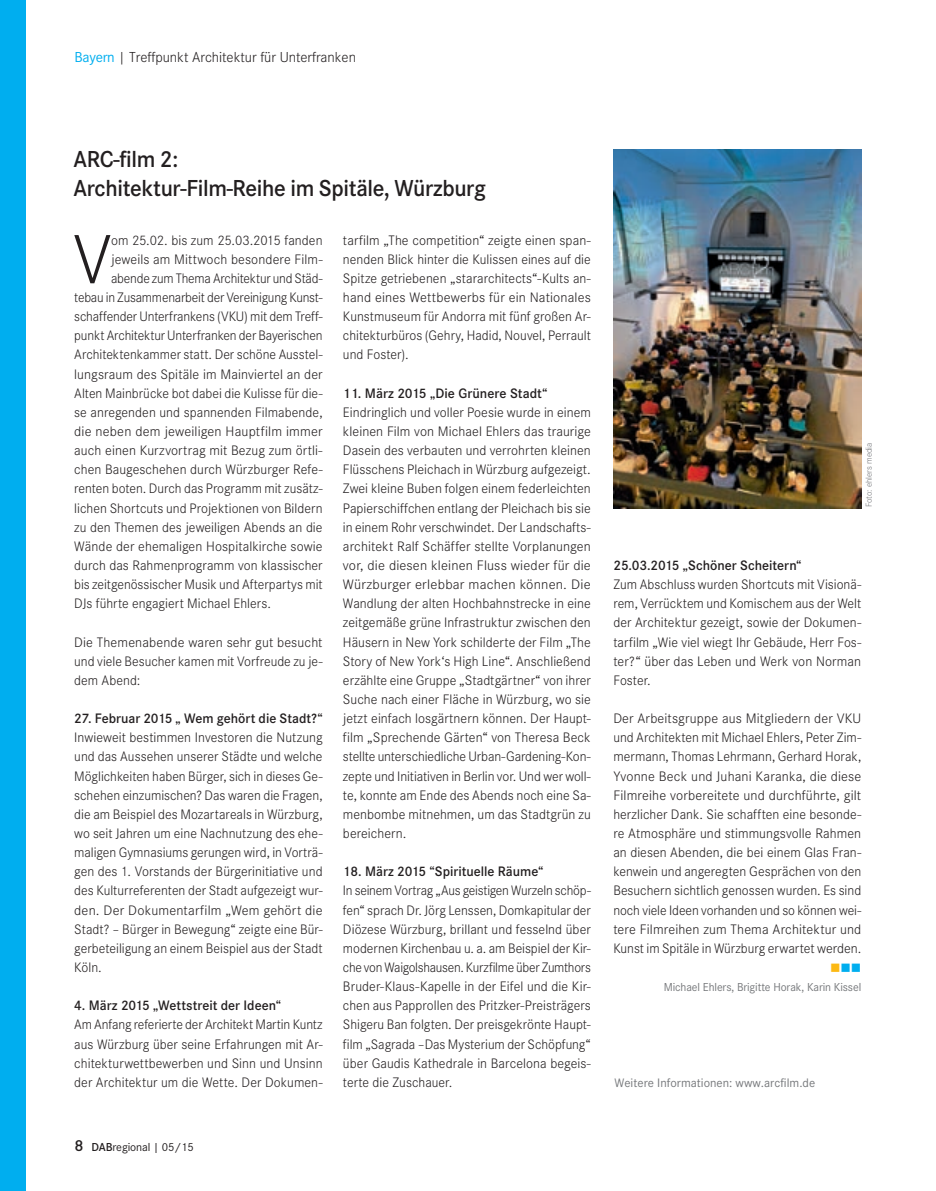
<style>
.page{position:relative;width:936px;height:1191px;background:#fff}
.page>*{position:absolute;margin:0;border:0;box-sizing:border-box;transform-origin:0 0}
.t1{font:300 71.55px "Corporate S";color:#231f20}
.t2{font:600 24px/28.8px "Corporate S";letter-spacing:-.015em;color:#231f20}
.t3{font:300 15px "Corporate S";letter-spacing:-.005em;color:#231f20}
.t4{font:300 14.25px/19.2px "Corporate S";color:#231f20;text-align:justify}
.t5{font:600 14.25px "Corporate S";color:#231f20}
.t6{font:14.25px "Wingdings";color:#fcb914}
.t7{font:12.75px "Corporate S";color:#76787b}
.t8{font:12px "Corporate S";letter-spacing:-.01em;color:#76787b}
.t9{font:12px "Corporate S";letter-spacing:-.01em;color:#231f20}
.t10{font:300 9px "Corporate S";letter-spacing:-.005em;color:#76787b}
.s1{font-weight:400;color:#00aeef}
.s2{font-weight:600;font-size:16.5px}
.s3{font-weight:600}
.s4{color:#00aeef}
</style>
<div class="page">
<div style="left:0;top:0;width:26px;height:1191px;background:#00aeef"></div>
<img style="left:613px;top:150px;width:248px;height:358px">
<p class="t3" style="left:75px;top:49px;width:283px"><span class="s1">Bayern</span> | Treffpunkt Architektur für Unterfranken</p>
<h2 class="t2" style="left:73px;top:145px;width:414px">ARC-film 2:<br>Architektur-Film-Reihe im Spitäle, Würzburg</h2>
<h1 class="t1" style="left:73px;top:219px;width:40px">V</h1>
<p class="t4" style="left:111px;top:230px;width:213px">om 25.02. bis zum 25.03.2015 fanden</p>
<p class="t4" style="left:343px;top:230px;width:249px">tarfilm „The competition“ zeigte einen span&shy;nenden Blick hinter die Kulissen eines auf die Spitze getriebenen „stararchitects“-Kults an&shy;hand eines Wettbewerbs für ein Nationales Kunstmuseum für Andorra mit fünf großen Ar&shy;chitekturbüros (Gehry, Hadid, Nouvel, Perrault und Foster).</p>
<p class="t5" style="left:343px;top:385px;width:206px">11. März 2015 „Die Grünere Stadt“</p>
<p class="t4" style="left:343px;top:403px;width:249px">Eindringlich und voller Poesie wurde in einem kleinen Film von Michael Ehlers das traurige Dasein des verbauten und verrohrten kleinen Flüsschens Pleichach in Würzburg aufgezeigt.<br>Zwei kleine Buben folgen einem federleichten Papierschiffchen entlang der Pleichach bis sie in einem Rohr verschwindet. Der Landschafts&shy;architekt Ralf Schäffer stellte Vorplanungen vor, die diesen kleinen Fluss wieder für die Würzburger erlebbar machen können. Die Wandlung der alten Hochbahnstrecke in eine zeitgemäße grüne Infrastruktur zwischen den Häusern in New York schilderte der Film „The Story of New York‘s High Line“. Anschließend erzählte eine Gruppe „Stadtgärtner“ von ihrer Suche nach einer Fläche in Würzburg, wo sie jetzt einfach losgärtnern können. Der Haupt&shy;film „Sprechende Gärten“ von Theresa Beck stellte unterschiedliche Urban-Gardening-Kon&shy;zepte und Initiativen in Berlin vor. Und wer woll&shy;te, konnte am Ende des Abends noch eine Sa&shy;menbombe mitnehmen, um das Stadtgrün zu bereichern.</p>
<p class="t5" style="left:343px;top:863px;width:202px">18. März 2015 “Spirituelle Räume“</p>
<p class="t4" style="left:343px;top:881px;width:249px">In seinem Vortrag „Aus geistigen Wurzeln schöp&shy;fen“ sprach Dr. Jörg Lenssen, Domkapitular der Diözese Würzburg, brillant und fesselnd über modernen Kirchenbau u. a. am Beispiel der Kir&shy;che von Waigolshausen. Kurzfilme über Zumthors Bruder-Klaus-Kapelle in der Eifel und die Kir&shy;chen aus Papprollen des Pritzker-Preisträgers Shigeru Ban folgten. Der preisgekrönte Haupt&shy;film „Sagrada –Das Mysterium der Schöpfung“ über Gaudis Kathedrale in Barcelona begeis&shy;terte die Zuschauer.</p>
<p class="t4" style="left:111px;top:249px;width:213px">jeweils am Mittwoch besondere Film-</p>
<p class="t4" style="left:111px;top:269px;width:213px">abende zum Thema Architektur und Städ-</p>
<p class="t4" style="left:74px;top:288px;width:250px">tebau in Zusammenarbeit der Vereinigung Kunst-</p>
<p class="t4" style="left:74px;top:307px;width:250px">schaffender Unterfrankens (VKU) mit dem Treff-</p>
<p class="t4" style="left:74px;top:326px;width:250px">punkt Architektur Unterfranken der Bayerischen</p>
<p class="t4" style="left:74px;top:345px;width:250px">Architektenkammer statt. Der schöne Ausstel-</p>
<p class="t4" style="left:74px;top:364px;width:250px">lungsraum des Spitäle im Mainviertel an der</p>
<p class="t4" style="left:74px;top:383px;width:250px">Alten Mainbrücke bot dabei die Kulisse für die-</p>
<p class="t4" style="left:74px;top:403px;width:250px">se anregenden und spannenden Filmabende,</p>
<p class="t4" style="left:74px;top:422px;width:250px">die neben dem jeweiligen Hauptfilm immer</p>
<p class="t4" style="left:74px;top:441px;width:250px">auch einen Kurzvortrag mit Bezug zum örtli-</p>
<p class="t4" style="left:74px;top:460px;width:250px">chen Baugeschehen durch Würzburger Refe-</p>
<p class="t4" style="left:74px;top:479px;width:250px">renten boten. Durch das Programm mit zusätz-</p>
<p class="t4" style="left:74px;top:498px;width:250px">lichen Shortcuts und Projektionen von Bildern</p>
<p class="t4" style="left:74px;top:517px;width:250px">zu den Themen des jeweiligen Abends an die</p>
<p class="t4" style="left:74px;top:536px;width:250px">Wände der ehemaligen Hospitalkirche sowie</p>
<p class="t4" style="left:74px;top:556px;width:250px">durch das Rahmenprogramm von klassischer</p>
<p class="t4" style="left:74px;top:575px;width:250px">bis zeitgenössischer Musik und Afterpartys mit</p>
<p class="t4" style="left:74px;top:594px;width:198px">DJs führte engagiert Michael Ehlers.</p>
<p class="t4" style="left:74px;top:632px;width:250px">Die Themenabende waren sehr gut besucht und viele Besucher kamen mit Vorfreude zu je&shy;dem Abend:</p>
<p class="t5" style="left:74px;top:710px;width:250px">27. Februar 2015 „ Wem gehört die Stadt?“</p>
<p class="t4" style="left:74px;top:728px;width:250px">Inwieweit bestimmen Investoren die Nutzung und das Aussehen unserer Städte und welche Möglichkeiten haben Bürger, sich in dieses Ge&shy;schehen einzumischen? Das waren die Fragen, die am Beispiel des Mozartareals in Würzburg, wo seit Jahren um eine Nachnutzung des ehe&shy;maligen Gymnasiums gerungen wird, in Vorträ&shy;gen des 1. Vorstands der Bürgerinitiative und des Kulturreferenten der Stadt aufgezeigt wur&shy;den. Der Dokumentarfilm „Wem gehört die Stadt? – Bürger in Bewegung“ zeigte eine Bür&shy;gerbeteiligung an einem Beispiel aus der Stadt Köln.</p>
<p class="t5" style="left:74px;top:997px;width:208px">4. März 2015 „Wettstreit der Ideen“</p>
<p class="t4" style="left:74px;top:1015px;width:250px">Am Anfang referierte der Architekt Martin Kuntz aus Würzburg über seine Erfahrungen mit Ar&shy;chitekturwettbewerben und Sinn und Unsinn der Architektur um die Wette. Der Dokumen-</p>
<p class="t9" style="left:74px;top:1140px;width:121px"><span class="s2">8</span> <span class="s3">DAB</span>regional | 05/15</p>
<p class="t10" style="left:863px;top:507px;width:66px;rotate:-90deg">Foto: ehlers media</p>
<p class="t5" style="left:613px;top:557px;width:190px">25.03.2015 „Schöner Scheitern“</p>
<p class="t4" style="left:613px;top:575px;width:249px">Zum Abschluss wurden Shortcuts mit Visionä&shy;rem, Verrücktem und Komischem aus der Welt der Architektur gezeigt, sowie der Dokumen&shy;tarfilm „Wie viel wiegt Ihr Gebäude, Herr Fos&shy;ter?“ über das Leben und Werk von Norman Foster.</p>
<p class="t4" style="left:613px;top:709px;width:249px">Der Arbeitsgruppe aus Mitgliedern der VKU und Architekten mit Michael Ehlers, Peter Zim&shy;mermann, Thomas Lehrmann, Gerhard Horak, Yvonne Beck und Juhani Karanka, die diese Filmreihe vorbereitete und durchführte, gilt herzlicher Dank. Sie schafften eine besonde&shy;re Atmosphäre und stimmungsvolle Rahmen an diesen Abenden, die bei einem Glas Fran&shy;kenwein und angeregten Gesprächen von den Besuchern sichtlich genossen wurden. Es sind noch viele Ideen vorhanden und so können wei&shy;tere Filmreihen zum Thema Architektur und Kunst im Spitäle in Würzburg erwartet werden.</p>
<p class="t6" style="left:830px;top:960px;width:33px">■<span class="s4">■■</span></p>
<p class="t8" style="left:663px;top:980px;width:199px">Michael Ehlers, Brigitte Horak, Karin Kissel</p>
<p class="t7" style="left:614px;top:1075px;width:202px">Weitere Informationen: www.arcfilm.de</p>
</div>
